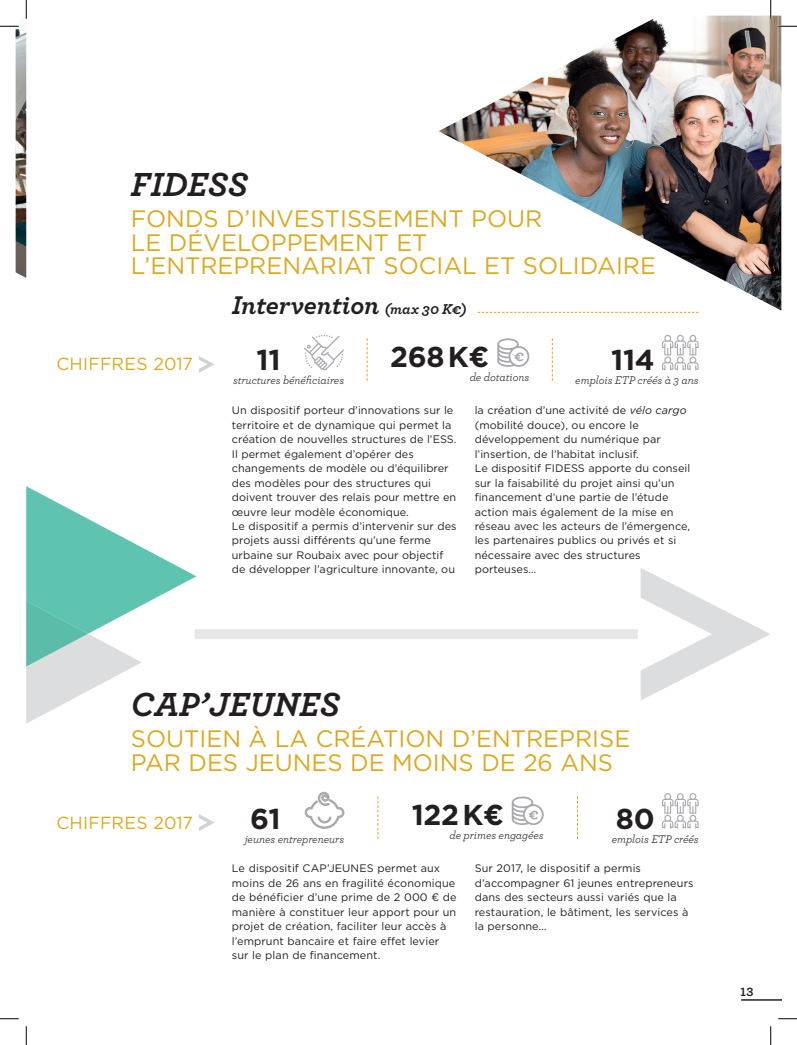
<style>
.page{position:relative;width:797px;height:1045px;background:#fff}
.page>*{position:absolute;margin:0;border:0;box-sizing:border-box;transform-origin:0 0}
.t1{font:italic 700 35px "Archer";letter-spacing:.005em;color:#231f20}
.t2{font:700 28.75px "Gotham";letter-spacing:-.01em;color:#231f20}
.t3{font:italic 700 26.88px "Archer";letter-spacing:-.01em;color:#231f20}
.t4{font:23.75px/23.8px "Gotham";color:#dba91e}
.t5{font:17.5px "Gotham";letter-spacing:.01em;color:#dba91e}
.t6{font:700 12.5px "Archer";color:#231f20}
.t7{font:italic 11.5px "Archer";letter-spacing:-.005em;color:#231f20}
.t8{font:10.88px/14.5px "Gotham";letter-spacing:.005em;color:#231f20}
.s1{font-size:15px}
.s2{font-style:italic}
</style>
<div class="page">
<div style="left:195px;top:629px;width:442px;height:10px;background:#e6e7e9"></div>
<img style="left:16px;top:28px;width:10px;height:250px">
<svg style="left:497px;top:338px;width:32px;height:29px"></svg>
<svg style="left:662px;top:335px;width:36px;height:35px"></svg>
<svg style="left:552px;top:338px;width:1px;height:43px"></svg>
<svg style="left:367px;top:338px;width:1px;height:43px"></svg>
<svg style="left:199px;top:356px;width:16px;height:17px"></svg>
<svg style="left:477px;top:312px;width:221px;height:1px"></svg>
<svg style="left:304px;top:335px;width:40px;height:35px"></svg>
<svg style="left:511px;top:796px;width:32px;height:29px"></svg>
<svg style="left:662px;top:793px;width:36px;height:35px"></svg>
<svg style="left:577px;top:796px;width:1px;height:43px"></svg>
<svg style="left:377px;top:796px;width:1px;height:43px"></svg>
<svg style="left:199px;top:814px;width:16px;height:17px"></svg>
<svg style="left:305px;top:791px;width:39px;height:38px"></svg>
<img style="left:439px;top:16px;width:342px;height:294px">
<svg style="left:26px;top:486px;width:170px;height:237px"></svg>
<svg style="left:640px;top:568px;width:130px;height:132px"></svg>
<hr style="left:741px;top:999px;width:40px;height:1px;background:#231f20">
<svg style="left:0;top:25px;width:19px;height:2px"></svg>
<svg style="left:778px;top:25px;width:19px;height:2px"></svg>
<svg style="left:0;top:1018px;width:19px;height:1px"></svg>
<svg style="left:778px;top:1018px;width:19px;height:1px"></svg>
<svg style="left:25px;top:0;width:2px;height:19px"></svg>
<svg style="left:25px;top:1026px;width:2px;height:19px"></svg>
<svg style="left:770px;top:0;width:1px;height:19px"></svg>
<svg style="left:770px;top:1026px;width:1px;height:19px"></svg>
<h1 class="t1" style="left:131px;top:157px;width:118px">FIDESS</h1>
<h3 class="t4" style="left:131px;top:206px;width:526px">FONDS D’INVESTISSEMENT POUR<br>LE DÉVELOPPEMENT ET<br>L’ENTREPRENARIAT SOCIAL ET SOLIDAIRE</h3>
<h3 class="t3" style="left:232px;top:283px;width:236px">Intervention <span class="s1">(max 30 K€)</span></h3>
<h2 class="t2" style="left:390px;top:337px;width:101px">268 K€</h2>
<h3 class="t5" style="left:56px;top:353px;width:138px">CHIFFRES 2017</h3>
<h2 class="t2" style="left:611px;top:341px;width:45px">114</h2>
<h2 class="t2" style="left:257px;top:341px;width:25px">11</h2>
<p class="t7" style="left:470px;top:369px;width:61px">de dotations</p>
<p class="t7" style="left:233px;top:372px;width:112px">structures bénéficiaires</p>
<p class="t7" style="left:575px;top:372px;width:125px">emplois ETP créés à 3 ans</p>
<p class="t8" style="left:232px;top:403px;width:226px">Un dispositif porteur d’innovations sur le territoire et de dynamique qui permet la création de nouvelles structures de l’ESS.<br>Il permet également d’opérer des changements de modèle ou d’équilibrer des modèles pour des structures qui doivent trouver des relais pour mettre en œuvre leur modèle économique.<br>Le dispositif a permis d’intervenir sur des projets aussi différents qu’une ferme urbaine sur Roubaix avec pour objectif de développer l’agriculture innovante, ou</p>
<p class="t8" style="left:474px;top:403px;width:217px">la création d’une activité de <span class="s2">vélo cargo </span>(mobilité douce), ou encore le développement du numérique par l’insertion, de l’habitat inclusif.<br>Le dispositif FIDESS apporte du conseil sur la faisabilité du projet ainsi qu’un financement d’une partie de l’étude action mais également de la mise en réseau avec les acteurs de l’émergence, les partenaires publics ou privés et si nécessaire avec des structures porteuses…</p>
<h1 class="t1" style="left:131px;top:677px;width:210px">CAP’JEUNES</h1>
<h3 class="t4" style="left:131px;top:726px;width:501px">SOUTIEN À LA CRÉATION D’ENTREPRISE<br>PAR DES JEUNES DE MOINS DE 26 ANS</h3>
<h2 class="t2" style="left:411px;top:796px;width:94px">122 K€</h2>
<h3 class="t5" style="left:56px;top:811px;width:138px">CHIFFRES 2017</h3>
<h2 class="t2" style="left:616px;top:799px;width:40px">80</h2>
<p class="t7" style="left:245px;top:830px;width:101px">jeunes entrepreneurs</p>
<h2 class="t2" style="left:250px;top:799px;width:32px">61</h2>
<p class="t7" style="left:449px;top:827px;width:96px">de primes engagées</p>
<p class="t7" style="left:611px;top:830px;width:88px">emplois ETP créés</p>
<p class="t8" style="left:232px;top:861px;width:226px">Le dispositif CAP’JEUNES permet aux moins de 26 ans en fragilité économique de bénéficier d’une prime de 2 000 € de manière à constituer leur apport pour un projet de création, faciliter leur accès à l’emprunt bancaire et faire effet levier sur le plan de financement.</p>
<p class="t8" style="left:474px;top:861px;width:220px">Sur 2017, le dispositif a permis d’accompagner 61 jeunes entrepreneurs dans des secteurs aussi variés que la restauration, le bâtiment, les services à la personne…</p>
<p class="t6" style="left:740px;top:981px;width:14px">13</p>
</div>
